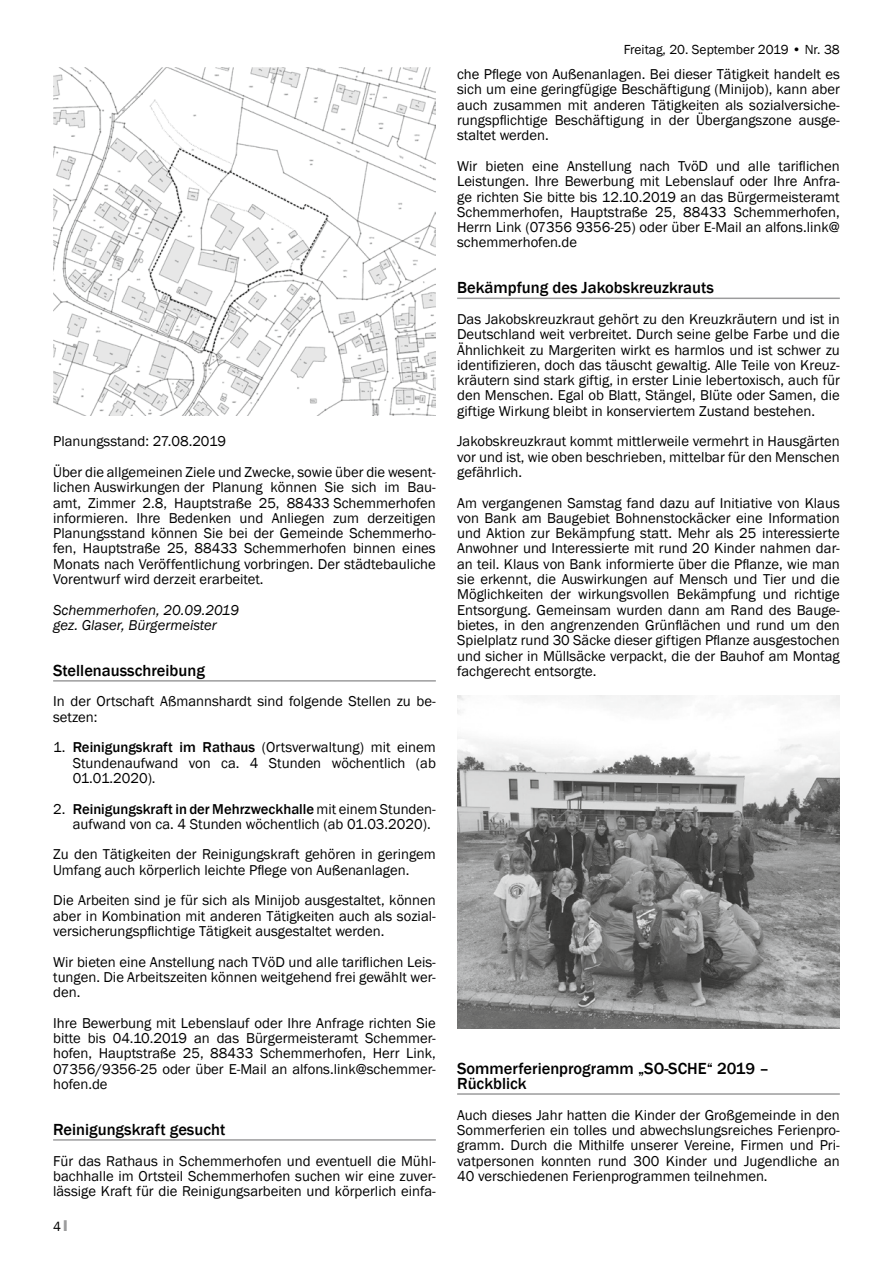
<style>
.page{position:relative;width:893px;height:1263px;background:#fff}
.page>*{position:absolute;margin:0;border:0;box-sizing:border-box;transform-origin:0 0}
.t1{font:500 16.5px/15.3px "Franklin Gothic";color:#000}
.t2{font:14.7px/15.3px "Franklin Gothic";color:#000;text-align:justify}
.t3{font:italic 14.7px/15.3px "Franklin Gothic";color:#000}
.t4{font:13.5px "Franklin Gothic";color:#000}
.s1{font-weight:500}
.s2{font-family:"Impact";color:#9c9c9d}
</style>
<div class="page">
<hr style="left:53px;top:680px;width:383px;height:2px;background:#9c9c9d">
<hr style="left:53px;top:1139px;width:383px;height:2px;background:#9c9c9d">
<img style="left:53px;top:68px;width:383px;height:348px">
<hr style="left:457px;top:298px;width:383px;height:1px;background:#9c9c9d">
<hr style="left:457px;top:1093px;width:383px;height:2px;background:#9c9c9d">
<img style="left:457px;top:695px;width:383px;height:333px">
<p class="t2" style="left:53px;top:426px;width:384px;line-height:30.6px">Planungsstand: 27.08.2019<br>Über die allgemeinen Ziele und Zwecke, sowie über die wesent-</p>
<p class="t2" style="left:53px;top:480px;width:384px">lichen Auswirkungen der Planung können Sie sich im Bau&shy;amt, Zimmer 2.8, Hauptstraße 25, 88433 Schemmerhofen informieren. Ihre Bedenken und Anliegen zum derzeitigen Planungsstand können Sie bei der Gemeinde Schemmerho&shy;fen, Hauptstraße 25, 88433 Schemmerhofen binnen eines Monats nach Veröffentlichung vorbringen. Der städtebauliche Vorentwurf wird derzeit erarbeitet.</p>
<p class="t3" style="left:53px;top:602px;width:187px">Schemmerhofen, 20.09.2019 gez. Glaser, Bürgermeister</p>
<p class="t1" style="left:53px;top:663px;width:153px">Stellenausschreibung</p>
<p class="t2" style="left:53px;top:694px;width:384px">In der Ortschaft Aßmannshardt sind folgende Stellen zu be&shy;setzen:</p>
<p class="t2" style="left:73px;top:740px;width:365px;text-indent:-20px">1. <span class="s1">Reinigungskraft im Rathaus</span> (Ortsverwaltung) mit einem Stundenaufwand von ca. 4 Stunden wöchentlich (ab 01.01.2020).</p>
<p class="t2" style="left:73px;top:801px;width:365px;text-indent:-20px">2. <span class="s1">Reinigungskraft in der Mehrzweckhalle</span> mit einem Stunden&shy;aufwand von ca. 4 Stunden wöchentlich (ab 01.03.2020).</p>
<p class="t2" style="left:53px;top:847px;width:384px">Zu den Tätigkeiten der Reinigungskraft gehören in geringem<br>Umfang auch körperlich leichte Pflege von Außenanlagen.</p>
<p class="t2" style="left:53px;top:893px;width:384px">Die Arbeiten sind je für sich als Minijob ausgestaltet, können aber in Kombination mit anderen Tätigkeiten auch als sozial&shy;versicherungspflichtige Tätigkeit ausgestaltet werden.</p>
<p class="t2" style="left:53px;top:954px;width:384px">Wir bieten eine Anstellung nach TVöD und alle tariflichen Leis&shy;tungen. Die Arbeitszeiten können weitgehend frei gewählt wer&shy;den.</p>
<p class="t2" style="left:53px;top:1015px;width:384px">Ihre Bewerbung mit Lebenslauf oder Ihre Anfrage richten Sie bitte bis 04.10.2019 an das Bürgermeisteramt Schemmer&shy;hofen, Hauptstraße 25, 88433 Schemmerhofen, Herr Link, 07356/9356-25 oder über E-Mail an alfons.link@schemmer&shy;hofen.de</p>
<p class="t1" style="left:53px;top:1122px;width:174px">Reinigungskraft gesucht</p>
<p class="t2" style="left:53px;top:1153px;width:384px">Für das Rathaus in Schemmerhofen und eventuell die Mühl&shy;bachhalle im Ortsteil Schemmerhofen suchen wir eine zuver&shy;lässige Kraft für die Reinigungsarbeiten und körperlich einfa-</p>
<p class="t4" style="left:53px;top:1218px;width:16px">4 <span class="s2">I</span></p>
<p class="t4" style="left:624px;top:41px;width:218px">Freitag, 20. September 2019 • Nr. 38</p>
<p class="t2" style="left:457px;top:67px;width:384px">che Pflege von Außenanlagen. Bei dieser Tätigkeit handelt es sich um eine geringfügige Beschäftigung (Minijob), kann aber auch zusammen mit anderen Tätigkeiten als sozialversiche&shy;rungspflichtige Beschäftigung in der Übergangszone ausge&shy;staltet werden.</p>
<p class="t2" style="left:457px;top:159px;width:384px">Wir bieten eine Anstellung nach TvöD und alle tariflichen Leistungen. Ihre Bewerbung mit Lebenslauf oder Ihre Anfra&shy;ge richten Sie bitte bis 12.10.2019 an das Bürgermeisteramt Schemmerhofen, Hauptstraße 25, 88433 Schemmerhofen, Herrn Link (07356 9356-25) oder über E-Mail an alfons.link@ schemmerhofen.de</p>
<p class="t1" style="left:457px;top:280px;width:258px">Bekämpfung des Jakobskreuzkrauts</p>
<p class="t2" style="left:457px;top:312px;width:384px">Das Jakobskreuzkraut gehört zu den Kreuzkräutern und ist in Deutschland weit verbreitet. Durch seine gelbe Farbe und die Ähnlichkeit zu Margeriten wirkt es harmlos und ist schwer zu identifizieren, doch das täuscht gewaltig. Alle Teile von Kreuz&shy;kräutern sind stark giftig, in erster Linie lebertoxisch, auch für den Menschen. Egal ob Blatt, Stängel, Blüte oder Samen, die giftige Wirkung bleibt in konserviertem Zustand bestehen.</p>
<p class="t2" style="left:457px;top:434px;width:384px">Jakobskreuzkraut kommt mittlerweile vermehrt in Hausgärten vor und ist, wie oben beschrieben, mittelbar für den Menschen gefährlich.</p>
<p class="t2" style="left:457px;top:495px;width:384px">Am vergangenen Samstag fand dazu auf Initiative von Klaus von Bank am Baugebiet Bohnenstockäcker eine Information und Aktion zur Bekämpfung statt. Mehr als 25 interessierte Anwohner und Interessierte mit rund 20 Kinder nahmen dar&shy;an teil. Klaus von Bank informierte über die Pflanze, wie man sie erkennt, die Auswirkungen auf Mensch und Tier und die Möglichkeiten der wirkungsvollen Bekämpfung und richtige Entsorgung. Gemeinsam wurden dann am Rand des Bauge&shy;bietes, in den angrenzenden Grünflächen und rund um den Spielplatz rund 30 Säcke dieser giftigen Pflanze ausgestochen und sicher in Müllsäcke verpackt, die der Bauhof am Montag fachgerecht entsorgte.</p>
<p class="t1" style="left:457px;top:1061px;width:313px">Sommerferienprogramm „SO-SCHE“ 2019 –<br>Rückblick</p>
<p class="t2" style="left:457px;top:1107px;width:384px">Auch dieses Jahr hatten die Kinder der Großgemeinde in den Sommerferien ein tolles und abwechslungsreiches Ferienpro&shy;gramm. Durch die Mithilfe unserer Vereine, Firmen und Pri&shy;vatpersonen konnten rund 300 Kinder und Jugendliche an 40 verschiedenen Ferienprogrammen teilnehmen.</p>
</div>
